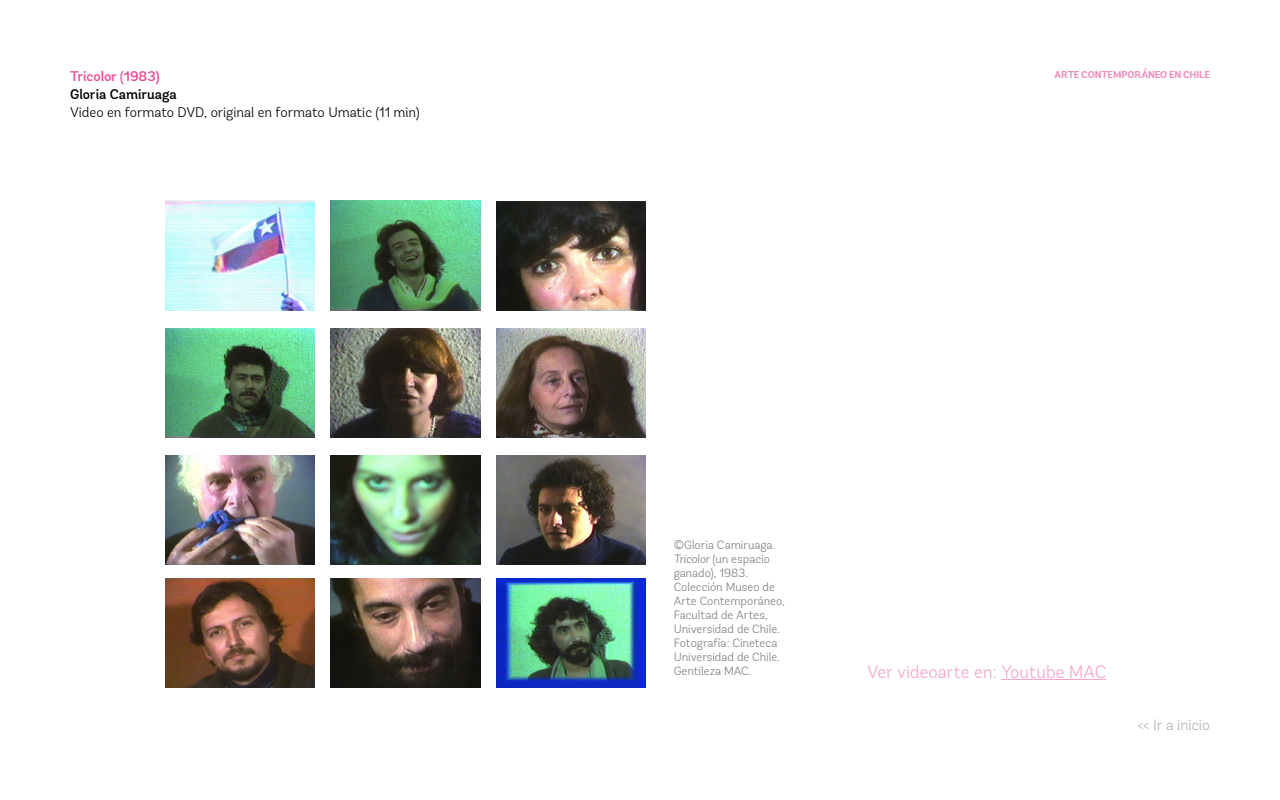
<style>
.page{position:relative;width:1280px;height:800px;background:#fff}
.page>*{position:absolute;margin:0;border:0;box-sizing:border-box;transform-origin:0 0}
.t1{font:300 18px "Andes";letter-spacing:-.005em;color:#f4a6cb}
.t2{font:300 15px "Andes";letter-spacing:-.005em;color:#b3b3b3}
.t3{font:300 14px "Andes";letter-spacing:-.005em;color:#000}
.t4{font:500 14px "Andes";letter-spacing:.005em;color:#000}
.t5{font:500 14px "Andes";letter-spacing:-.005em;color:#e94d97}
.t6{font:300 12px/14px "Andes";letter-spacing:-.005em;color:#808080}
.t7{font:700 10px "Andes";letter-spacing:-.01em;color:#f18bbc}
.s1{font-weight:400}
.s2{font-style:italic}
</style>
<div class="page">
<img style="left:165px;top:201px;width:149px;height:109px">
<img style="left:165px;top:328px;width:149px;height:110px">
<img style="left:165px;top:456px;width:149px;height:109px">
<img style="left:165px;top:579px;width:149px;height:109px">
<img style="left:331px;top:201px;width:149px;height:109px">
<img style="left:331px;top:328px;width:149px;height:110px">
<img style="left:331px;top:456px;width:149px;height:109px">
<img style="left:331px;top:579px;width:149px;height:109px">
<img style="left:497px;top:201px;width:149px;height:109px">
<img style="left:497px;top:328px;width:149px;height:110px">
<img style="left:497px;top:456px;width:149px;height:109px">
<img style="left:497px;top:579px;width:149px;height:109px">
<hr style="left:1001px;top:679px;width:105px;height:1px;background:#f4a6cb">
<p class="t5" style="left:70px;top:67px;width:91px">Tricolor <span class="s1">(</span>1983)</p>
<p class="t7" style="left:1055px;top:68px;width:157px">ARTE CONTEMPORÁNEO EN CHILE</p>
<p class="t4" style="left:70px;top:85px;width:108px">Gloria Camiruaga</p>
<p class="t3" style="left:70px;top:103px;width:351px">Video en formato DVD, original en formato Umatic (11 min)</p>
<p class="t6" style="left:674px;top:538px;width:113px">©Gloria Camiruaga.<br><span class="s2">Tricolor</span> (un espacio ganado), 1983.<br>Colección Museo de<br>Arte Contemporáneo,<br>Facultad de Artes,<br>Universidad de Chile.<br>Fotografía: Cineteca<br>Universidad de Chile.<br>Gentileza MAC.</p>
<h1 class="t1" style="left:867px;top:661px;width:241px">Ver videoarte en: Youtube MAC</h1>
<p class="t2" style="left:1138px;top:716px;width:74px">&lt;&lt; Ir a inicio</p>
</div>
